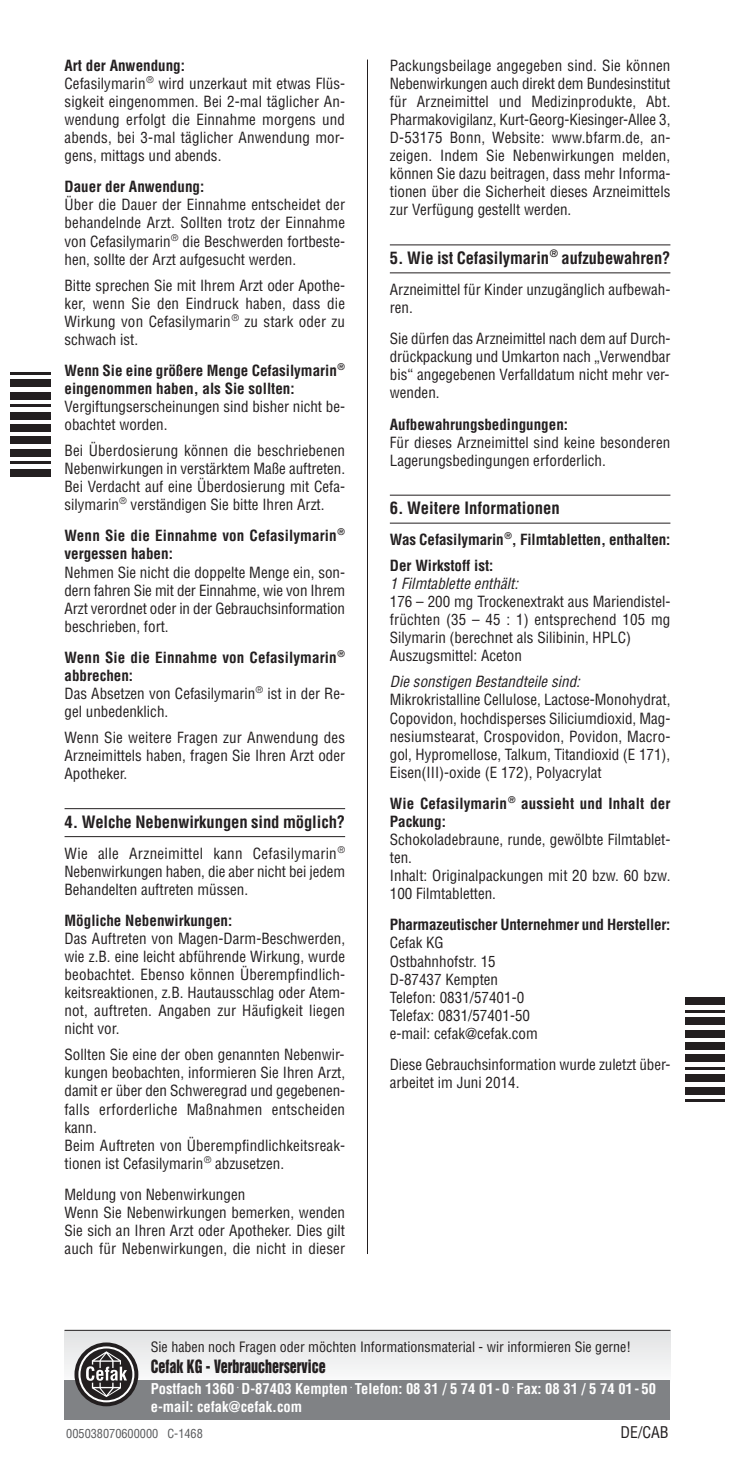
<style>
.page{position:relative;width:735px;height:1474px;background:#fff}
.page>*{position:absolute;margin:0;border:0;box-sizing:border-box;transform-origin:0 0}
.t1{font:16.8px "Helvetica Inserat";color:#231f20;scale:.83 1}
.t2{font:700 condensed 16.62px "Helvetica";letter-spacing:-.005em;color:#231f20}
.t3{font:condensed 15.75px "Helvetica";color:#231f20}
.t4{font:condensed 15.05px/18px "Helvetica";color:#231f20}
.t5{font:700 condensed 15.05px/18px "Helvetica";color:#231f20}
.t6{font:italic condensed 15.05px "Helvetica";color:#231f20}
.t7{font:700 condensed 14.53px/17.5px "Helvetica";color:#fff}
.t8{font:condensed 14px "Helvetica";color:#231f20}
.t9{font:condensed 12.25px "Helvetica";color:#58595b}
.s1{font-weight:700}
</style>
<div class="page">
<hr style="left:367px;top:60px;width:1px;height:1193px;background:#231f20">
<hr style="left:64px;top:808px;width:281px;height:1px;background:#231f20">
<hr style="left:64px;top:836px;width:281px;height:1px;background:#231f20">
<hr style="left:389px;top:244px;width:281px;height:1px;background:#231f20">
<hr style="left:389px;top:272px;width:281px;height:1px;background:#231f20">
<hr style="left:389px;top:495px;width:281px;height:1px;background:#231f20">
<hr style="left:389px;top:523px;width:281px;height:1px;background:#231f20">
<div style="left:64px;top:1329px;width:606px;height:53px;background:#ededee"></div>
<div style="left:64px;top:1379px;width:606px;height:40px;background:#808285"></div>
<svg style="left:77px;top:1344px;width:58px;height:59px"></svg>
<div style="left:74px;top:1342px;width:64px;height:64px;border:4px solid #231f20;border-radius:50%"></div>
<svg style="left:80px;top:1348px;width:52px;height:52px;background:#656263"></svg>
<hr style="left:64px;top:1329px;width:606px;height:1px;background:#231f20">
<hr style="left:685px;top:1099px;width:39px;height:2px;background:#231f20">
<div style="left:685px;top:1086px;width:39px;height:8px;background:#231f20"></div>
<div style="left:685px;top:1074px;width:39px;height:7px;background:#231f20"></div>
<hr style="left:685px;top:1067px;width:39px;height:2px;background:#231f20">
<div style="left:685px;top:1054px;width:39px;height:8px;background:#231f20"></div>
<div style="left:685px;top:1042px;width:39px;height:7px;background:#231f20"></div>
<div style="left:685px;top:1029px;width:39px;height:8px;background:#231f20"></div>
<div style="left:685px;top:1017px;width:39px;height:7px;background:#231f20"></div>
<hr style="left:685px;top:1009px;width:39px;height:3px;background:#231f20">
<div style="left:685px;top:997px;width:39px;height:8px;background:#231f20"></div>
<hr style="left:10px;top:372px;width:40px;height:3px;background:#231f20">
<div style="left:10px;top:379px;width:40px;height:8px;background:#231f20"></div>
<div style="left:10px;top:392px;width:40px;height:7px;background:#231f20"></div>
<hr style="left:10px;top:404px;width:40px;height:3px;background:#231f20">
<div style="left:10px;top:412px;width:40px;height:7px;background:#231f20"></div>
<div style="left:10px;top:424px;width:40px;height:8px;background:#231f20"></div>
<div style="left:10px;top:437px;width:40px;height:7px;background:#231f20"></div>
<div style="left:10px;top:449px;width:40px;height:7px;background:#231f20"></div>
<hr style="left:10px;top:461px;width:40px;height:3px;background:#231f20">
<div style="left:10px;top:469px;width:40px;height:7px;background:#231f20"></div>
<p class="t4" style="left:64px;top:58px;width:282px"><span class="s1">Art der Anwendung:<br></span>Cefasilymarin<sup>®</sup> wird unzerkaut mit etwas Flüs&shy;sigkeit eingenommen. Bei 2-mal täglicher An&shy;wendung erfolgt die Einnahme morgens und abends, bei 3-mal täglicher Anwendung mor&shy;gens, mittags und abends.</p>
<p class="t5" style="left:64px;top:179px;width:141px">Dauer der Anwendung:</p>
<p class="t4" style="left:64px;top:197px;width:282px;text-align:justify">Über die Dauer der Einnahme entscheidet der behandelnde Arzt. Sollten trotz der Einnahme von Cefasilymarin<sup>®</sup> die Beschwerden fortbeste&shy;hen, sollte der Arzt aufgesucht werden.</p>
<p class="t4" style="left:64px;top:277px;width:282px;text-align:justify">Bitte sprechen Sie mit Ihrem Arzt oder Apothe&shy;ker, wenn Sie den Eindruck haben, dass die Wirkung von Cefasilymarin<sup>®</sup> zu stark oder zu schwach ist.</p>
<p class="t5" style="left:64px;top:363px;width:282px">Wenn Sie eine größere Menge Cefasilymarin<sup>® </sup>eingenommen haben, als Sie sollten:</p>
<p class="t4" style="left:64px;top:399px;width:282px">Vergiftungserscheinungen sind bisher nicht be&shy;obachtet worden.</p>
<p class="t4" style="left:64px;top:443px;width:282px;text-align:justify">Bei Überdosierung können die beschriebenen Nebenwirkungen in verstärktem Maße auftreten.<br>Bei Verdacht auf eine Überdosierung mit Cefa&shy;silymarin<sup>®</sup> verständigen Sie bitte Ihren Arzt.</p>
<p class="t5" style="left:64px;top:528px;width:282px">Wenn Sie die Einnahme von Cefasilymarin<sup>® </sup>vergessen haben:</p>
<p class="t4" style="left:64px;top:564px;width:282px;text-align:justify">Nehmen Sie nicht die doppelte Menge ein, son&shy;dern fahren Sie mit der Einnahme, wie von Ihrem Arzt verordnet oder in der Gebrauchsinformation beschrieben, fort.</p>
<p class="t4" style="left:64px;top:649px;width:282px"><span class="s1">Wenn Sie die Einnahme von Cefasilymarin</span><sup>® </sup><span class="s1">abbrechen:<br></span>Das Absetzen von Cefasilymarin<sup>®</sup> ist in der Re&shy;gel unbedenklich.</p>
<p class="t4" style="left:64px;top:729px;width:282px;text-align:justify">Wenn Sie weitere Fragen zur Anwendung des Arzneimittels haben, fragen Sie Ihren Arzt oder Apotheker.</p>
<p class="t2" style="left:64px;top:815px;width:282px">4. Welche Nebenwirkungen sind möglich?</p>
<p class="t4" style="left:64px;top:845px;width:282px;text-align:justify">Wie alle Arzneimittel kann Cefasilymarin<sup>® </sup>Nebenwirkungen haben, die aber nicht bei jedem Behandelten auftreten müssen.</p>
<p class="t5" style="left:64px;top:912px;width:169px">Mögliche Nebenwirkungen:</p>
<p class="t4" style="left:64px;top:930px;width:282px;text-align:justify">Das Auftreten von Magen-Darm-Beschwerden, wie z.B. eine leicht abführende Wirkung, wurde beobachtet. Ebenso können Überempfindlich&shy;keitsreaktionen, z.B. Hautausschlag oder Atem&shy;not, auftreten. Angaben zur Häufigkeit liegen nicht vor.</p>
<p class="t4" style="left:64px;top:1047px;width:282px">Sollten Sie eine der oben genannten Nebenwir&shy;kungen beobachten, informieren Sie Ihren Arzt, damit er über den Schweregrad und gegebenen&shy;falls erforderliche Maßnahmen entscheiden kann.<br>Beim Auftreten von Überempfindlichkeitsreak&shy;tionen ist Cefasilymarin<sup>®</sup> abzusetzen.</p>
<p class="t4" style="left:64px;top:1186px;width:282px">Meldung von Nebenwirkungen<br>Wenn Sie Nebenwirkungen bemerken, wenden Sie sich an Ihren Arzt oder Apotheker. Dies gilt auch für Nebenwirkungen, die nicht in dieser</p>
<p class="t4" style="left:389px;top:58px;width:282px;text-align:justify">Packungsbeilage angegeben sind. Sie können Nebenwirkungen auch direkt dem Bundesinstitut für Arzneimittel und Medizinprodukte, Abt.<br>Pharmakovigilanz, Kurt-Georg-Kiesinger-Allee 3, D-53175 Bonn, Website: www.bfarm.de, an - zeigen. Indem Sie Nebenwirkungen melden, können Sie dazu beitragen, dass mehr Informa&shy;tionen über die Sicherheit dieses Arzneimittels zur Verfügung gestellt werden.</p>
<p class="t2" style="left:389px;top:251px;width:282px">5. Wie ist Cefasilymarin<sup>®</sup> aufzubewahren?</p>
<p class="t4" style="left:389px;top:282px;width:282px">Arzneimittel für Kinder unzugänglich aufbewah&shy;ren.</p>
<p class="t4" style="left:389px;top:331px;width:282px;text-align:justify">Sie dürfen das Arzneimittel nach dem auf Durch&shy;drückpackung und Umkarton nach „Verwendbar bis“ angegebenen Verfalldatum nicht mehr ver&shy;wenden.</p>
<p class="t5" style="left:389px;top:416px;width:180px">Aufbewahrungsbedingungen:</p>
<p class="t4" style="left:389px;top:434px;width:282px">Für dieses Arzneimittel sind keine besonderen<br>Lagerungsbedingungen erforderlich.</p>
<p class="t2" style="left:389px;top:502px;width:171px">6. Weitere Informationen</p>
<p class="t5" style="left:389px;top:528px;width:282px;line-height:25.9px">Was Cefasilymarin<sup>®</sup>, Filmtabletten, enthalten:<br>Der Wirkstoff ist:</p>
<p class="t6" style="left:389px;top:578px;width:133px">1 Filmtablette enthält:</p>
<p class="t4" style="left:389px;top:594px;width:282px">176 – 200 mg Trockenextrakt aus Mariendistel&shy;früchten (35 – 45 : 1) entsprechend 105 mg Silymarin (berechnet als Silibinin, HPLC)<br>Auszugsmittel: Aceton</p>
<p class="t6" style="left:389px;top:676px;width:194px">Die sonstigen Bestandteile sind:</p>
<p class="t4" style="left:389px;top:692px;width:282px;text-align:justify">Mikrokristalline Cellulose, Lactose-Monohydrat, Copovidon, hochdisperses Siliciumdioxid, Mag&shy;nesiumstearat, Crospovidon, Povidon, Macro&shy;gol, Hypromellose, Talkum, Titandioxid (E 171), Eisen(III)-oxide (E 172), Polyacrylat</p>
<p class="t5" style="left:389px;top:795px;width:282px">Wie Cefasilymarin<sup>®</sup> aussieht und Inhalt der<br>Packung:</p>
<p class="t4" style="left:389px;top:831px;width:282px">Schokoladebraune, runde, gewölbte Filmtablet&shy;ten.<br>Inhalt: Originalpackungen mit 20 bzw. 60 bzw.<br>100 Filmtabletten.</p>
<p class="t5" style="left:389px;top:917px;width:282px">Pharmazeutischer Unternehmer und Hersteller:</p>
<p class="t4" style="left:389px;top:935px;width:149px">Cefak KG<br>Ostbahnhofstr. 15<br>D-87437 Kempten<br>Telefon: 0831/57401-0<br>Telefax: 0831/57401-50 e-mail: cefak@cefak.com</p>
<p class="t4" style="left:389px;top:1056px;width:282px">Diese Gebrauchsinformation wurde zuletzt über&shy;arbeitet im Juni 2014.</p>
<p class="t8" style="left:151px;top:1341px;width:481px">Sie haben noch Fragen oder möchten Informationsmaterial - wir informieren Sie gerne!</p>
<p class="t1" style="left:151px;top:1359px;width:212px">Cefak KG - Verbraucherservice</p>
<p class="t7" style="left:151px;top:1381px;width:506px">Postfach 1360 <sup>.</sup> D-87403 Kempten <sup>.</sup> Telefon: 08 31 / 5 74 01- 0 <sup>.</sup> Fax: 08 31 / 5 74 01- 50 e-mail: cefak@cefak.com</p>
<p class="t9" style="left:66px;top:1428px;width:138px">005038070600000 C-1468</p>
<p class="t3" style="left:620px;top:1425px;width:50px">DE/CAB</p>
</div>
